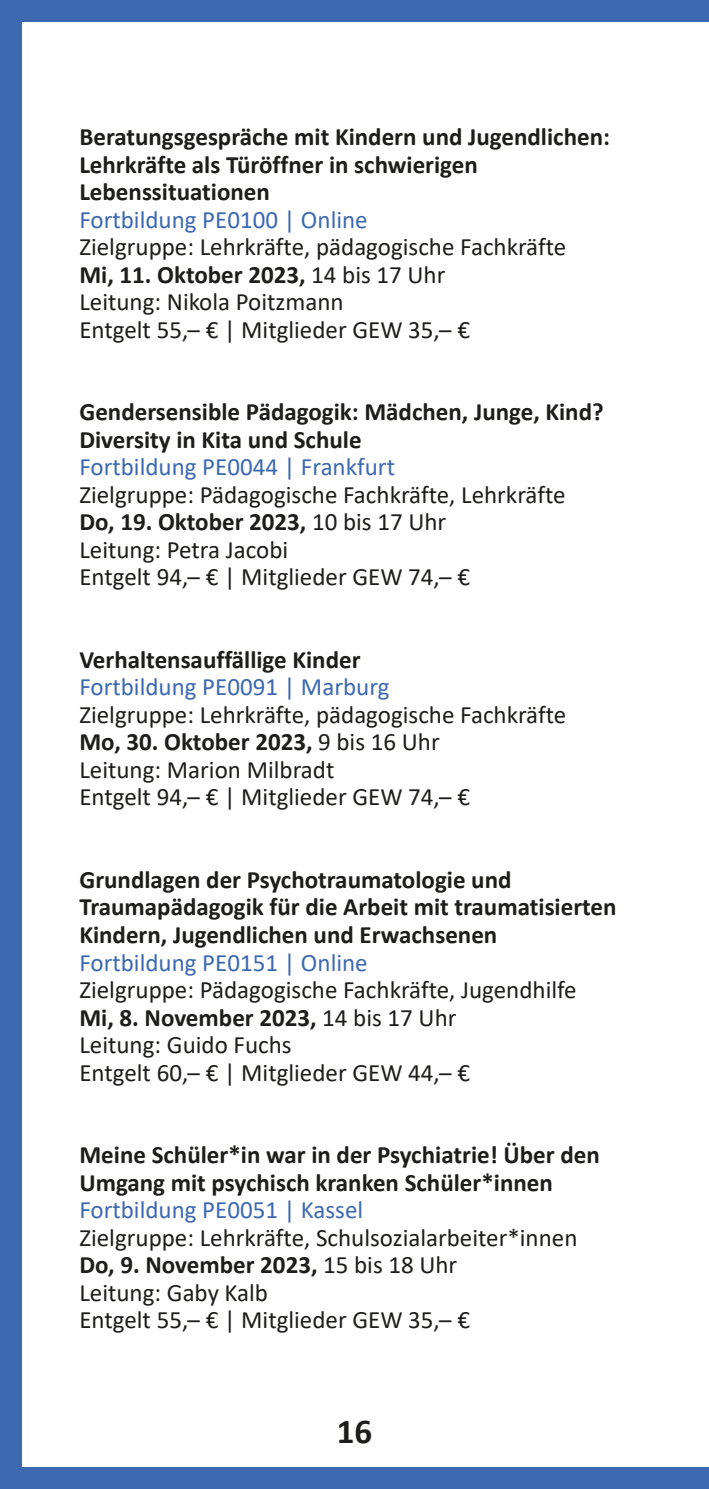
<style>
.page{position:relative;width:709px;height:1489px;background:#fff}
.page>*{position:absolute;margin:0;border:0;box-sizing:border-box;transform-origin:0 0}
.t1{font:700 35px "Calibri";color:#1d1d1b}
.t2{font:25px/27.5px "Calibri";color:#1d1d1b}
.t3{font:700 25px/27.5px "Calibri";color:#1d1d1b}
.t4{font:25px "Calibri";color:#3d69b1}
.s1{font-weight:700}
</style>
<div class="page">
<div style="left:0;top:0;width:709px;height:21px;background:#3d69b1"></div>
<div style="left:0;top:0;width:21px;height:1488px;background:#3d69b1"></div>
<div style="left:0;top:1467px;width:709px;height:21px;background:#3d69b1"></div>
<p class="t3" style="left:79px;top:125px;width:532px">Beratungsgespräche mit Kindern und Jugendlichen:<br>Lehrkräfte als Türöffner in schwierigen<br>Lebenssituationen</p>
<p class="t4" style="left:79px;top:209px;width:290px">Fortbildung PE0100 | Online</p>
<p class="t2" style="left:79px;top:235px;width:488px">Zielgruppe: Lehrkräfte, pädagogische Fachkräfte <span class="s1">Mi, 11. Oktober 2023,</span> 14 bis 17 Uhr<br>Leitung: Nikola Poitzmann<br>Entgelt 55,– € | Mitglieder GEW 35,– €</p>
<p class="t3" style="left:79px;top:400px;width:526px">Gendersensible Pädagogik: Mädchen, Junge, Kind?<br>Diversity in Kita und Schule</p>
<p class="t4" style="left:79px;top:456px;width:317px">Fortbildung PE0044 | Frankfurt</p>
<p class="t2" style="left:79px;top:482px;width:487px">Zielgruppe: Pädagogische Fachkräfte, Lehrkräfte <span class="s1">Do, 19. Oktober 2023,</span> 10 bis 17 Uhr<br>Leitung: Petra Jacobi<br>Entgelt 94,– € | Mitglieder GEW 74,– €</p>
<p class="t3" style="left:79px;top:648px;width:283px">Verhaltensauffällige Kinder</p>
<p class="t4" style="left:79px;top:676px;width:311px">Fortbildung PE0091 | Marburg</p>
<p class="t2" style="left:79px;top:702px;width:488px">Zielgruppe: Lehrkräfte, pädagogische Fachkräfte <span class="s1">Mo, 30. Oktober 2023,</span> 9 bis 16 Uhr<br>Leitung: Marion Milbradt<br>Entgelt 94,– € | Mitglieder GEW 74,– €</p>
<p class="t3" style="left:79px;top:868px;width:539px">Grundlagen der Psychotraumatologie und<br>Traumapädagogik für die Arbeit mit traumatisierten<br>Kindern, Jugendlichen und Erwachsenen</p>
<p class="t4" style="left:79px;top:951px;width:290px">Fortbildung PE0151 | Online</p>
<p class="t2" style="left:79px;top:978px;width:499px">Zielgruppe: Pädagogische Fachkräfte, Jugendhilfe <span class="s1">Mi, 8. November 2023,</span> 14 bis 17 Uhr<br>Leitung: Guido Fuchs<br>Entgelt 60,– € | Mitglieder GEW 44,– €</p>
<p class="t3" style="left:79px;top:1142px;width:522px">Meine Schüler*in war in der Psychiatrie! Über den<br>Umgang mit psychisch kranken Schüler*innen</p>
<p class="t4" style="left:79px;top:1199px;width:285px">Fortbildung PE0051 | Kassel</p>
<p class="t2" style="left:79px;top:1225px;width:499px">Zielgruppe: Lehrkräfte, Schulsozialarbeiter*innen <span class="s1">Do, 9. November 2023,</span> 15 bis 18 Uhr<br>Leitung: Gaby Kalb<br>Entgelt 55,– € | Mitglieder GEW 35,– €</p>
<h1 class="t1" style="left:337px;top:1416px;width:37px">16</h1>
</div>
